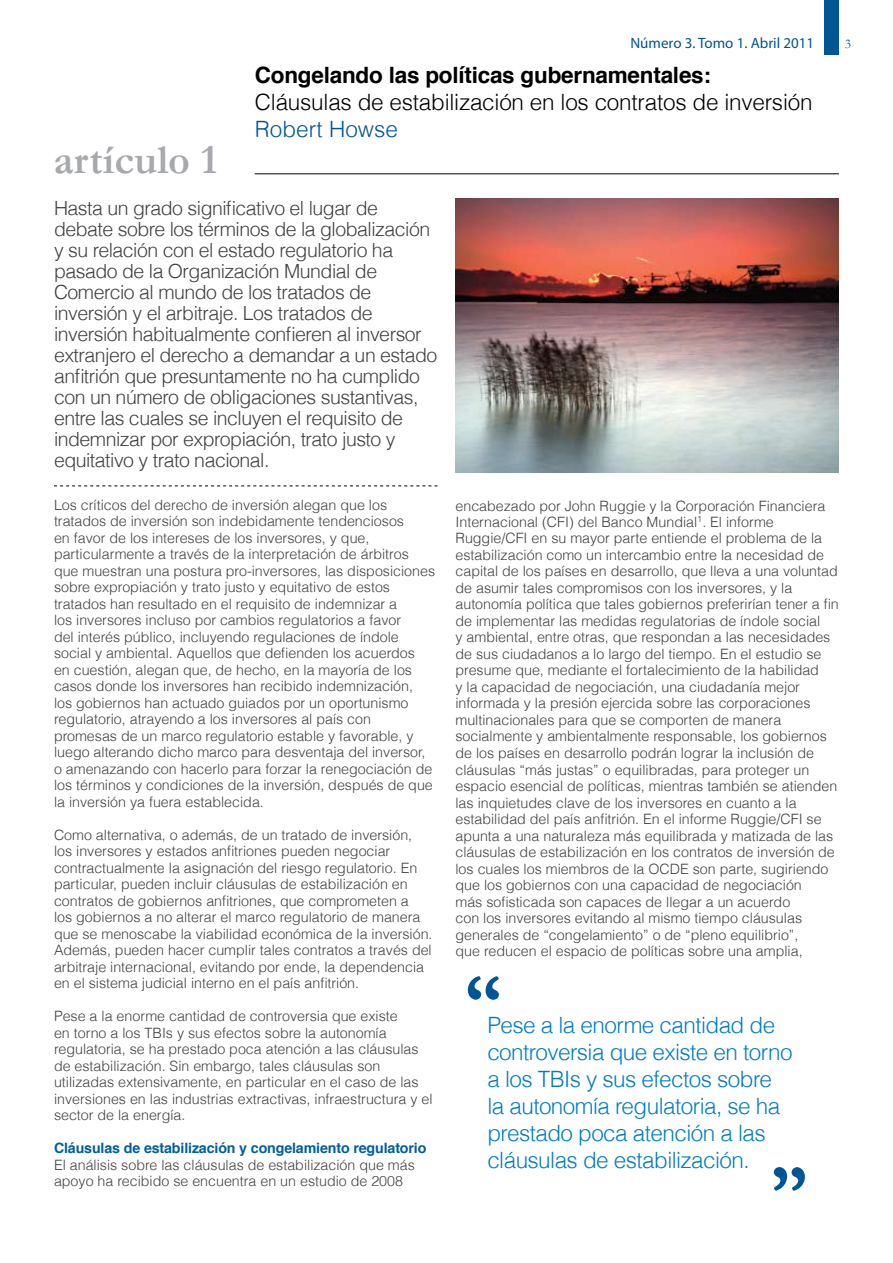
<style>
.page{position:relative;width:893px;height:1263px;background:#fff}
.page>*{position:absolute;margin:0;border:0;box-sizing:border-box;transform-origin:0 0}
.t1{font:700 75px "Garamond";color:#005595}
.t2{font:700 42px "Garamond";color:#a7a9ac}
.t3{font:300 22.5px/27px "Helvetica";letter-spacing:-.025em;color:#007dc5}
.t4{font:300 22.5px "Helvetica";letter-spacing:-.01em;color:#000}
.t5{font:700 22.5px "Helvetica";letter-spacing:-.01em;color:#000}
.t6{font:300 22.5px "Helvetica";color:#005595}
.t7{font:300 19.5px/21px "Helvetica";letter-spacing:-.025em;color:#414142}
.t8{font:15px "Myriad Pro";color:#005595}
.t9{font:300 14.25px/16.5px "Helvetica";color:#414142}
.t10{font:700 14.25px "Helvetica";letter-spacing:-.01em;color:#005f9c}
.t11{font:13.5px "Garamond";color:#005f9c}
</style>
<div class="page">
<hr style="left:255px;top:174px;width:584px;height:1px;background:#000">
<div style="left:824px;top:0;width:14px;height:54px;background:#005595"></div>
<img style="left:455px;top:198px;width:384px;height:274px">
<svg style="left:54px;top:485px;width:383px;height:1px"></svg>
<p class="t8" style="left:630px;top:33px;width:185px">Número 3. Tomo 1. Abril 2011</p>
<p class="t11" style="left:845px;top:36px;width:8px">3</p>
<h2 class="t2" style="left:54px;top:135px;width:165px">artículo 1</h2>
<h3 class="t5" style="left:255px;top:57px;width:458px">Congelando las políticas gubernamentales:</h3>
<h3 class="t4" style="left:255px;top:88px;width:559px">Cláusulas de estabilización en los contratos de inversión</h3>
<h3 class="t6" style="left:255px;top:115px;width:144px">Robert Howse</h3>
<p class="t7" style="left:54px;top:197px;width:385px">Hasta un grado significativo el lugar de debate sobre los términos de la globalización y su relación con el estado regulatorio ha pasado de la Organización Mundial de Comercio al mundo de los tratados de inversión y el arbitraje. Los tratados de inversión habitualmente confieren al inversor extranjero el derecho a demandar a un estado anfitrión que presuntamente no ha cumplido con un número de obligaciones sustantivas, entre las cuales se incluyen el requisito de indemnizar por expropiación, trato justo y equitativo y trato nacional.</p>
<p class="t9" style="left:54px;top:496px;width:383px">Los críticos del derecho de inversión alegan que los tratados de inversión son indebidamente tendenciosos<br>en favor de los intereses de los inversores, y que, particularmente a través de la interpretación de árbitros que muestran una postura pro-inversores, las disposiciones sobre expropiación y trato justo y equitativo de estos tratados han resultado en el requisito de indemnizar a<br>los inversores incluso por cambios regulatorios a favor<br>del interés público, incluyendo regulaciones de índole social y ambiental. Aquellos que defienden los acuerdos<br>en cuestión, alegan que, de hecho, en la mayoría de los casos donde los inversores han recibido indemnización,<br>los gobiernos han actuado guiados por un oportunismo regulatorio, atrayendo a los inversores al país con promesas de un marco regulatorio estable y favorable, y luego alterando dicho marco para desventaja del inversor, o amenazando con hacerlo para forzar la renegociación de los términos y condiciones de la inversión, después de que la inversión ya fuera establecida.</p>
<p class="t9" style="left:54px;top:826px;width:380px">Como alternativa, o además, de un tratado de inversión, los inversores y estados anfitriones pueden negociar contractualmente la asignación del riesgo regulatorio. En particular, pueden incluir cláusulas de estabilización en contratos de gobiernos anfitriones, que comprometen a<br>los gobiernos a no alterar el marco regulatorio de manera que se menoscabe la viabilidad económica de la inversión.<br>Además, pueden hacer cumplir tales contratos a través del arbitraje internacional, evitando por ende, la dependencia en el sistema judicial interno en el país anfitrión.</p>
<p class="t9" style="left:54px;top:1008px;width:380px">Pese a la enorme cantidad de controversia que existe<br>en torno a los TBIs y sus efectos sobre la autonomía regulatoria, se ha prestado poca atención a las cláusulas de estabilización. Sin embargo, tales cláusulas son utilizadas extensivamente, en particular en el caso de las inversiones en las industrias extractivas, infraestructura y el sector de la energía.</p>
<p class="t10" style="left:54px;top:1137px;width:374px">Cláusulas de estabilización y congelamiento regulatorio</p>
<p class="t9" style="left:54px;top:1156px;width:362px">El análisis sobre las cláusulas de estabilización que más apoyo ha recibido se encuentra en un estudio de 2008</p>
<p class="t9" style="left:455px;top:497px;width:385px">encabezado por John Ruggie y la Corporación Financiera Internacional (CFI) del Banco Mundial<sup>1</sup>. El informe Ruggie/CFI en su mayor parte entiende el problema de la estabilización como un intercambio entre la necesidad de capital de los países en desarrollo, que lleva a una voluntad de asumir tales compromisos con los inversores, y la autonomía política que tales gobiernos preferirían tener a fin de implementar las medidas regulatorias de índole social<br>y ambiental, entre otras, que respondan a las necesidades de sus ciudadanos a lo largo del tiempo. En el estudio se presume que, mediante el fortalecimiento de la habilidad<br>y la capacidad de negociación, una ciudadanía mejor informada y la presión ejercida sobre las corporaciones multinacionales para que se comporten de manera socialmente y ambientalmente responsable, los gobiernos de los países en desarrollo podrán lograr la inclusión de cláusulas “más justas” o equilibradas, para proteger un espacio esencial de políticas, mientras también se atienden las inquietudes clave de los inversores en cuanto a la estabilidad del país anfitrión. En el informe Ruggie/CFI se apunta a una naturaleza más equilibrada y matizada de las cláusulas de estabilización en los contratos de inversión de los cuales los miembros de la OCDE son parte, sugiriendo que los gobiernos con una capacidad de negociación<br>más sofisticada son capaces de llegar a un acuerdo<br>con los inversores evitando al mismo tiempo cláusulas generales de “congelamiento” o de “pleno equilibrio”,<br>que reducen el espacio de políticas sobre una amplia,</p>
<h1 class="t1" style="left:464px;top:956px;width:38px">“</h1>
<h3 class="t3" style="left:487px;top:1011px;width:307px">Pese a la enorme cantidad de controversia que existe en torno a los TBIs y sus efectos sobre la autonomía regulatoria, se ha prestado poca atención a las cláusulas de estabilización.</h3>
<h1 class="t1" style="left:808px;top:1211px;width:38px;rotate:-180deg">“</h1>
</div>
